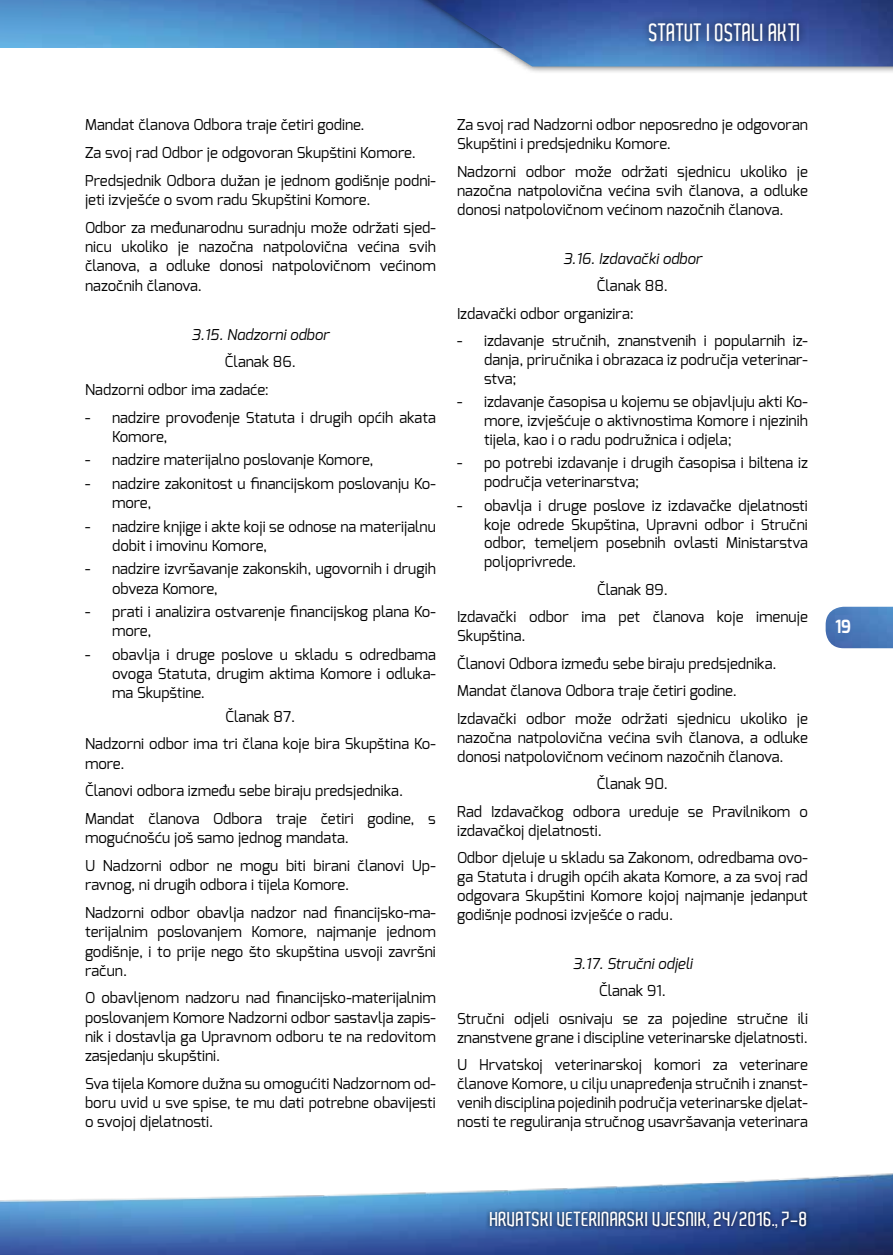
<style>
.page{position:relative;width:893px;height:1255px;background:#fff}
.page>*{position:absolute;margin:0;border:0;box-sizing:border-box;transform-origin:0 0}
.t1{font:600 24px "Aldo";color:#fff;scale:.9 1}
.t2{font:600 19.5px "Aldo";color:#fff}
.t3{font:700 18.15px "Exo";color:#fff;scale:.9 1}
.t4{font:15px/19.2px "Exo";color:#000}
.t5{font:italic 15px "Exo";color:#000}
</style>
<div class="page">
<img style="left:0;top:0;width:388px;height:47px">
<div style="left:388px;top:0;width:505px;height:75px;background:#000;opacity:.75"></div>
<img style="left:395px;top:0;width:498px;height:66px">
<img style="left:0;top:1173px;width:893px;height:81px">
<img style="left:826px;top:606px;width:67px;height:42px">
<div style="left:486px;top:1207px;width:325px;height:25px;background:#000;opacity:.75"></div>
<div style="left:641px;top:16px;width:166px;height:33px;background:#000;opacity:.75"></div>
<h1 class="t1" style="left:649px;top:19px;width:170px">STATUT I OSTALI AKTI</h1>
<p class="t4" style="left:85px;top:111px;width:352px;line-height:27.8px">Mandat članova Odbora traje četiri godine.<br>Za svoj rad Odbor je odgovoran Skupštini Komore.<br>Predsjednik Odbora dužan je jednom godišnje podni-</p>
<p class="t4" style="left:85px;top:186px;width:352px;line-height:27.8px">jeti izvješće o svom radu Skupštini Komore.<br>Odbor za međunarodnu suradnju može održati sjed-</p>
<p class="t4" style="left:85px;top:237px;width:352px;text-align:justify">nicu ukoliko je nazočna natpolovična većina svih članova, a odluke donosi natpolovičnom većinom nazočnih članova.</p>
<p class="t5" style="left:192px;top:324px;width:139px">3.15. Nadzorni odbor</p>
<p class="t4" style="left:85px;top:348px;width:212px;line-height:27.8px;text-indent:140px">Članak 86.<br>Nadzorni odbor ima zadaće:</p>
<p class="t4" style="left:112px;top:407px;width:325px;text-indent:-27px">- nadzire provođenje Statuta i drugih općih akata<br>Komore,</p>
<p class="t4" style="left:85px;top:450px;width:290px">- nadzire materijalno poslovanje Komore,</p>
<p class="t4" style="left:112px;top:474px;width:325px;text-indent:-27px">- nadzire zakonitost u financijskom poslovanju Ko&shy;more,</p>
<p class="t4" style="left:112px;top:516px;width:325px;text-indent:-27px">- nadzire knjige i akte koji se odnose na materijalnu dobit i imovinu Komore,</p>
<p class="t4" style="left:112px;top:559px;width:325px;text-indent:-27px">- nadzire izvršavanje zakonskih, ugovornih i drugih obveza Komore,</p>
<p class="t4" style="left:112px;top:602px;width:325px;text-indent:-27px">- prati i analizira ostvarenje financijskog plana Ko&shy;more,</p>
<p class="t4" style="left:112px;top:644px;width:325px;text-align:justify;text-indent:-27px">- obavlja i druge poslove u skladu s odredbama ovoga Statuta, drugim aktima Komore i odluka&shy;ma Skupštine.</p>
<p class="t4" style="left:85px;top:702px;width:352px;line-height:27.8px;text-align:center">Članak 87.<br>Nadzorni odbor ima tri člana koje bira Skupština Ko-</p>
<p class="t4" style="left:85px;top:749px;width:352px;line-height:27.8px">more.<br>Članovi odbora između sebe biraju predsjednika.<br>Mandat članova Odbora traje četiri godine, s</p>
<p class="t4" style="left:85px;top:824px;width:352px;line-height:27.8px">mogućnošću još samo jednog mandata.<br>U Nadzorni odbor ne mogu biti birani članovi Up-</p>
<p class="t4" style="left:85px;top:870px;width:352px;line-height:27.8px">ravnog, ni drugih odbora i tijela Komore.<br>Nadzorni odbor obavlja nadzor nad financijsko-ma-</p>
<p class="t4" style="left:85px;top:922px;width:352px;text-align:justify">terijalnim poslovanjem Komore, najmanje jednom godišnje, i to prije nego što skupština usvoji završni račun.</p>
<p class="t4" style="left:85px;top:988px;width:352px;text-align:justify">O obavljenom nadzoru nad financijsko-materijalnim poslovanjem Komore Nadzorni odbor sastavlja zapis&shy;nik i dostavlja ga Upravnom odboru te na redovitom zasjedanju skupštini.</p>
<p class="t4" style="left:85px;top:1073px;width:352px;text-align:justify">Sva tijela Komore dužna su omogućiti Nadzornom od&shy;boru uvid u sve spise, te mu dati potrebne obavijesti o svojoj djelatnosti.</p>
<p class="t4" style="left:457px;top:115px;width:352px">Za svoj rad Nadzorni odbor neposredno je odgovoran<br>Skupštini i predsjedniku Komore.</p>
<p class="t4" style="left:457px;top:162px;width:352px;text-align:justify">Nadzorni odbor može održati sjednicu ukoliko je nazočna natpolovična većina svih članova, a odluke donosi natpolovičnom većinom nazočnih članova.</p>
<p class="t5" style="left:563px;top:248px;width:140px">3.16. Izdavački odbor</p>
<p class="t4" style="left:457px;top:272px;width:212px;line-height:27.5px;text-indent:140px">Članak 88.<br>Izdavački odbor organizira:</p>
<p class="t4" style="left:484px;top:331px;width:325px;text-align:justify;text-indent:-27px">- izdavanje stručnih, znanstvenih i popularnih iz&shy;danja, priručnika i obrazaca iz područja veterinar&shy;stva;</p>
<p class="t4" style="left:484px;top:392px;width:325px;text-align:justify;text-indent:-27px">- izdavanje časopisa u kojemu se objavljuju akti Ko&shy;more, izvješćuje o aktivnostima Komore i njezinih tijela, kao i o radu podružnica i odjela;</p>
<p class="t4" style="left:484px;top:453px;width:325px;text-indent:-27px">- po potrebi izdavanje i drugih časopisa i biltena iz područja veterinarstva;</p>
<p class="t4" style="left:484px;top:495px;width:325px;text-align:justify;text-indent:-27px">- obavlja i druge poslove iz izdavačke djelatnosti koje odrede Skupština, Upravni odbor i Stručni odbor, temeljem posebnih ovlasti Ministarstva poljoprivrede.</p>
<p class="t4" style="left:457px;top:575px;width:352px;line-height:27.5px;text-align:center">Članak 89.<br>Izdavački odbor ima pet članova koje imenuje</p>
<p class="t4" style="left:457px;top:622px;width:352px;line-height:27.5px">Skupština.<br>Članovi Odbora između sebe biraju predsjednika.<br>Mandat članova Odbora traje četiri godine.<br>Izdavački odbor može održati sjednicu ukoliko je</p>
<p class="t4" style="left:457px;top:727px;width:352px">nazočna natpolovična većina svih članova, a odluke donosi natpolovičnom većinom nazočnih članova.</p>
<p class="t4" style="left:457px;top:770px;width:352px;line-height:27.5px;text-align:center">Članak 90.<br>Rad Izdavačkog odbora ureduje se Pravilnikom o</p>
<p class="t4" style="left:457px;top:816px;width:352px;line-height:27.5px">izdavačkoj djelatnosti.<br>Odbor djeluje u skladu sa Zakonom, odredbama ovo-</p>
<p class="t4" style="left:457px;top:867px;width:352px;text-align:justify">ga Statuta i drugih općih akata Komore, a za svoj rad odgovara Skupštini Komore kojoj najmanje jedanput godišnje podnosi izvješće o radu.</p>
<p class="t5" style="left:573px;top:953px;width:121px">3.17. Stručni odjeli</p>
<p class="t4" style="left:457px;top:977px;width:352px;line-height:27.5px;text-align:center">Članak 91.<br>Stručni odjeli osnivaju se za pojedine stručne ili</p>
<p class="t4" style="left:457px;top:1023px;width:352px;line-height:27.5px">znanstvene grane i discipline veterinarske djelatnosti.<br>U Hrvatskoj veterinarskoj komori za veterinare</p>
<p class="t4" style="left:457px;top:1074px;width:352px;text-align:justify">članove Komore, u cilju unapređenja stručnih i znanst&shy;venih disciplina pojedinih područja veterinarske djelat&shy;nosti te reguliranja stručnog usavršavanja veterinara</p>
<p class="t3" style="left:835px;top:614px;width:19px">19</p>
<h2 class="t2" style="left:490px;top:1207px;width:319px">HRVATSKI VETERINARSKI VJESNIK, 24/2016., 7-8</h2>
</div>
